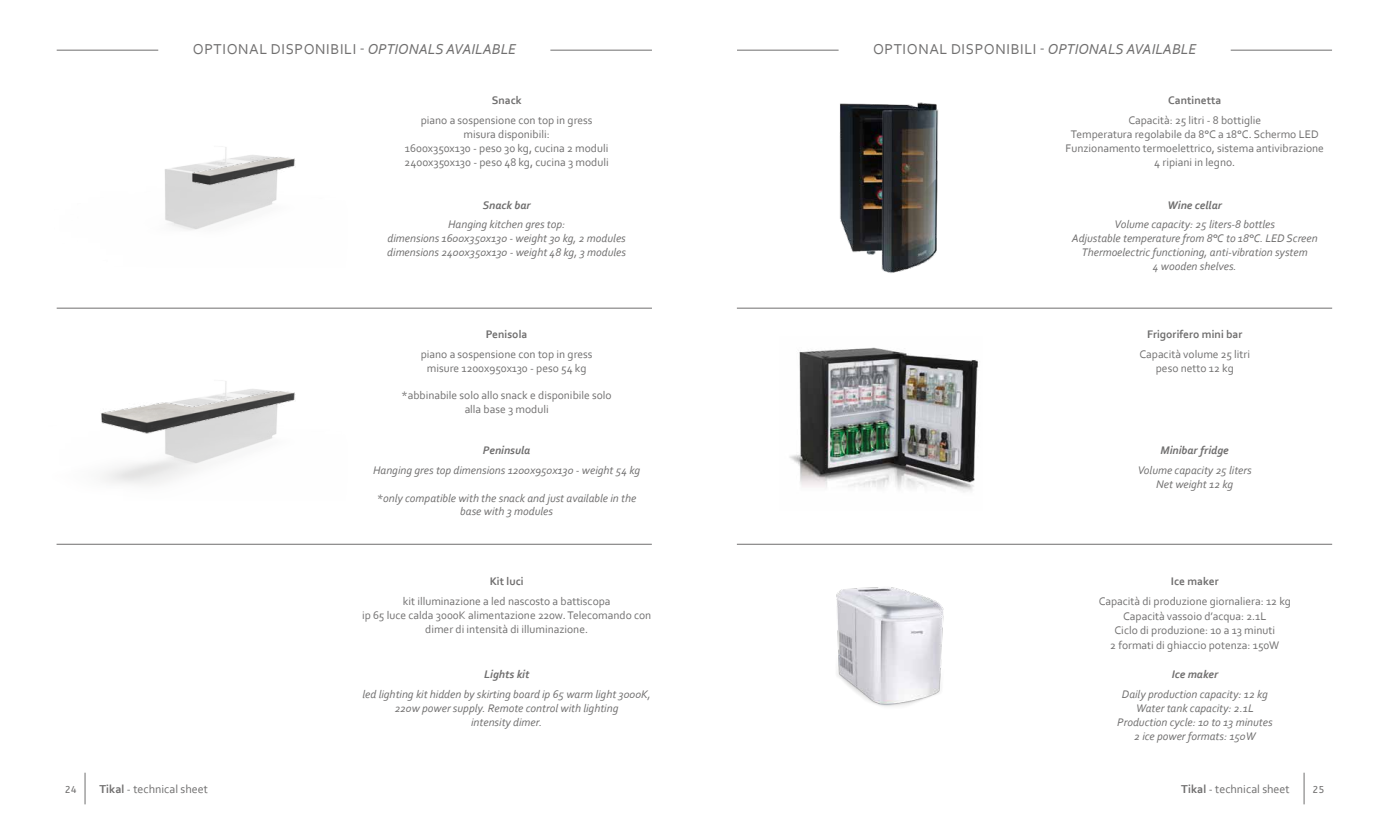
<style>
.page{position:relative;width:1389px;height:823px;background:#fff}
.page>*{position:absolute;margin:0;border:0;box-sizing:border-box;transform-origin:0 0}
.t1{font:15px "Corbel";letter-spacing:.04em;color:#706f6f}
.t2{font:12px "Corbel";color:#706f6f}
.t3{font:11.5px/13.8px "Corbel";color:#706f6f;text-align:center}
.t4{font:italic 11.5px/13.8px "Corbel";color:#706f6f;text-align:center}
.t5{font:italic 700 11.5px "Corbel";color:#706f6f}
.t6{font:700 11.5px "Corbel";color:#706f6f}
.t7{font:10px "A Bee Zee";color:#706f6f}
.s1{font-style:italic}
.s2{font-weight:700}
</style>
<div class="page">
<img style="left:101px;top:381px;width:195px;height:104px">
<img style="left:165px;top:147px;width:131px;height:83px">
<img style="left:839px;top:102px;width:99px;height:171px">
<img style="left:789px;top:347px;width:190px;height:145px">
<img style="left:836px;top:587px;width:108px;height:120px">
<hr style="left:737px;top:308px;width:595px;height:1px;background:#706f6f">
<hr style="left:57px;top:308px;width:595px;height:1px;background:#706f6f">
<hr style="left:737px;top:543px;width:595px;height:1px;background:#706f6f">
<hr style="left:57px;top:543px;width:595px;height:1px;background:#706f6f">
<hr style="left:737px;top:50px;width:102px;height:1px;background:#706f6f">
<hr style="left:57px;top:50px;width:101px;height:1px;background:#706f6f">
<hr style="left:1231px;top:50px;width:101px;height:1px;background:#706f6f">
<hr style="left:550px;top:50px;width:102px;height:1px;background:#706f6f">
<hr style="left:85px;top:772px;width:1px;height:31px;background:#706f6f">
<hr style="left:1304px;top:772px;width:1px;height:31px;background:#706f6f">
<h1 class="t1" style="left:193px;top:39px;width:325px">OPTIONAL DISPONIBILI - <span class="s1">OPTIONALS AVAILABLE</span></h1>
<h1 class="t1" style="left:873px;top:39px;width:325px">OPTIONAL DISPONIBILI - <span class="s1">OPTIONALS AVAILABLE</span></h1>
<p class="t6" style="left:492px;top:93px;width:31px">Snack</p>
<p class="t3" style="left:405px;top:113px;width:206px">piano a sospensione con top in gress misura disponibili:<br>1600x350x130 - peso 30 kg, cucina 2 moduli 2400x350x130 - peso 48 kg, cucina 3 moduli</p>
<p class="t5" style="left:483px;top:197px;width:49px">Snack bar</p>
<p class="t4" style="left:387px;top:217px;width:240px">Hanging kitchen gres top:<br>dimensions 1600x350x130 - weight 30 kg, 2 modules dimensions 2400x350x130 - weight 48 kg, 3 modules</p>
<p class="t6" style="left:486px;top:327px;width:43px">Penisola</p>
<p class="t3" style="left:421px;top:347px;width:173px">piano a sospensione con top in gress misure 1200x950x130 - peso 54 kg</p>
<p class="t3" style="left:402px;top:388px;width:212px">*abbinabile solo allo snack e disponibile solo alla base 3 moduli</p>
<p class="t5" style="left:483px;top:443px;width:49px">Peninsula</p>
<p class="t4" style="left:373px;top:462px;width:269px">Hanging gres top dimensions 1200x950x130 - weight 54 kg</p>
<p class="t4" style="left:377px;top:490px;width:261px">*only compatible with the snack and just available in the base with 3 modules</p>
<p class="t6" style="left:490px;top:573px;width:35px">Kit luci</p>
<p class="t3" style="left:362px;top:593px;width:291px;line-height:14.1px">kit illuminazione a led nascosto a battiscopa<br>ip 65 luce calda 3000K alimentazione 220w. Telecomando con dimer di intensità di illuminazione.</p>
<p class="t5" style="left:484px;top:667px;width:47px">Lights kit</p>
<p class="t4" style="left:363px;top:686px;width:290px">led lighting kit hidden by skirting board ip 65 warm light 3000K,<br>220w power supply. Remote control with lighting<br>intensity dimer.</p>
<p class="t6" style="left:1168px;top:93px;width:55px">Cantinetta</p>
<p class="t3" style="left:1066px;top:113px;width:260px">Capacità: 25 litri - 8 bottiglie<br>Temperatura regolabile da 8°C a 18°C. Schermo LED Funzionamento termoelettrico, sistema antivibrazione 4 ripiani in legno.</p>
<p class="t5" style="left:1168px;top:197px;width:56px">Wine cellar</p>
<p class="t4" style="left:1072px;top:217px;width:247px">Volume capacity: 25 liters-8 bottles<br>Adjustable temperature from 8°C to 18°C. LED Screen Thermoelectric functioning, anti-vibration system<br>4 wooden shelves.</p>
<p class="t6" style="left:1147px;top:327px;width:97px">Frigorifero mini bar</p>
<p class="t3" style="left:1139px;top:347px;width:112px">Capacità volume 25 litri peso netto 12 kg</p>
<p class="t5" style="left:1161px;top:443px;width:70px">Minibar fridge</p>
<p class="t4" style="left:1138px;top:462px;width:116px">Volume capacity 25 liters<br>Net weight 12 kg</p>
<p class="t6" style="left:1171px;top:573px;width:49px">Ice maker</p>
<p class="t3" style="left:1099px;top:593px;width:194px;line-height:14.4px">Capacità di produzione giornaliera: 12 kg Capacità vassoio d’acqua: 2.1L<br>Ciclo di produzione: 10 a 13 minuti<br>2 formati di ghiaccio potenza: 150W</p>
<p class="t5" style="left:1172px;top:667px;width:48px">Ice maker</p>
<p class="t4" style="left:1117px;top:686px;width:157px">Daily production capacity: 12 kg<br>Water tank capacity: 2.1L<br>Production cycle: 10 to 13 minutes<br>2 ice power formats: 150W</p>
<p class="t2" style="left:99px;top:781px;width:110px"><span class="s2">Tikal</span> - technical sheet</p>
<p class="t2" style="left:1181px;top:781px;width:110px"><span class="s2">Tikal</span> - technical sheet</p>
<p class="t7" style="left:65px;top:783px;width:13px">24</p>
<p class="t7" style="left:1312px;top:783px;width:13px">25</p>
</div>
